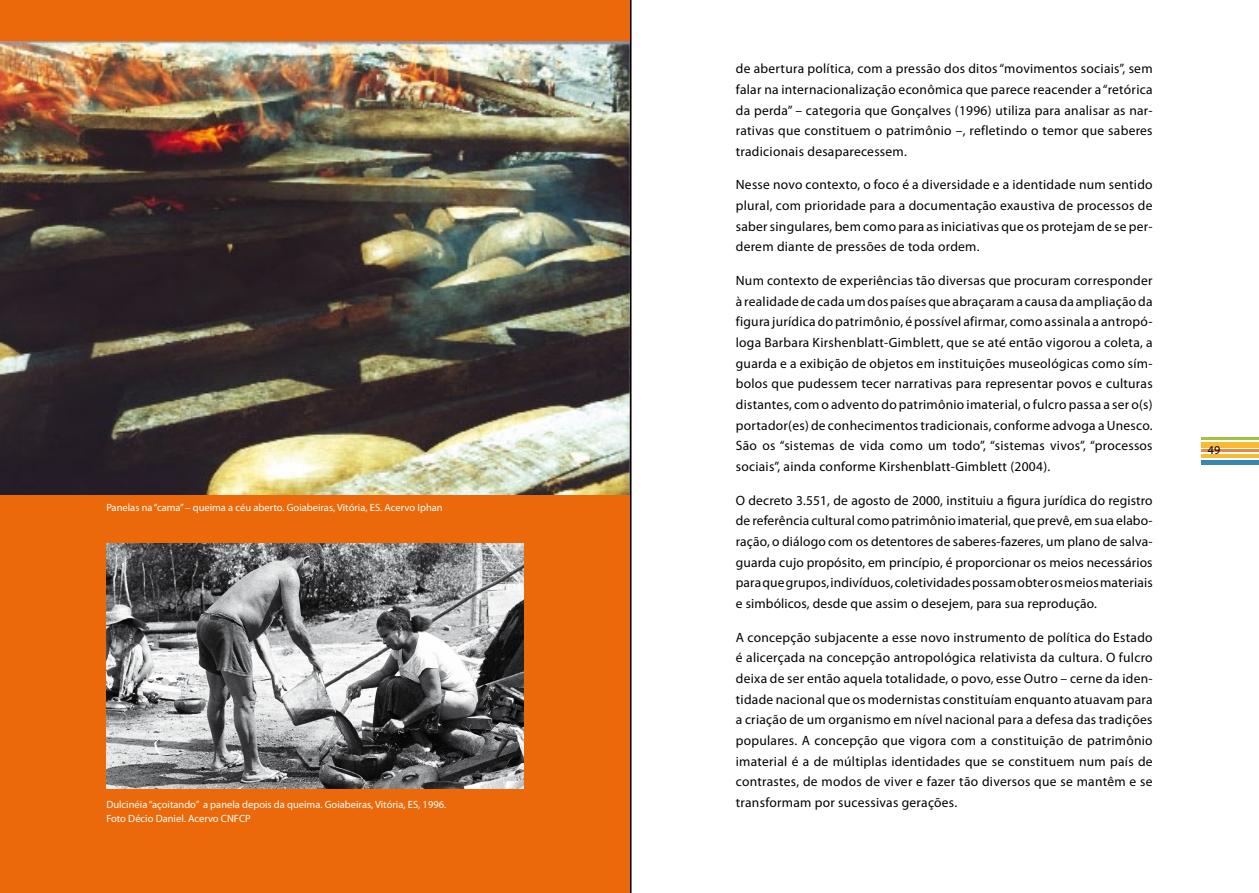
<style>
.page{position:relative;width:1259px;height:893px;background:#fff}
.page>*{position:absolute;margin:0;border:0;box-sizing:border-box;transform-origin:0 0}
.t1{font:13.5px/20.7px "Myriad Pro";letter-spacing:.02em;color:#000;text-align:justify}
.t2{font:12px "Myriad Pro";color:#000}
.t3{font:10.5px/13.5px "Myriad Pro";color:#fff}
</style>
<div class="page">
<div style="left:1201px;top:460px;width:58px;height:5px;background:#3887af"></div>
<hr style="left:1201px;top:449px;width:58px;height:3px;background:#eb690b">
<div style="left:1201px;top:442px;width:58px;height:6px;background:#f8b933"></div>
<hr style="left:1201px;top:437px;width:58px;height:2px;background:#8cb110">
<hr style="left:1201px;top:454px;width:58px;height:4px;background:#f8b933">
<div style="left:0;top:0;width:631px;height:893px;background:#eb690b"></div>
<img style="left:106px;top:544px;width:417px;height:244px">
<img style="left:0;top:41px;width:629px;height:453px">
<p class="t3" style="left:106px;top:501px;width:338px">Panelas na “cama” – queima a céu aberto. Goiabeiras, Vitória, ES. Acervo I phan</p>
<p class="t3" style="left:106px;top:798px;width:341px">Dulcinéia “açoitando” a panela depois da queima. Goiabeiras, Vitória, ES, 1996.<br>Foto Décio Daniel. Acervo CNFCP</p>
<p class="t1" style="left:736px;top:58px;width:418px">de abertura política, com a pressão dos ditos “movimentos sociais”, sem falar na internacionalização econômica que parece reacender a “retórica da perda” – categoria que Gonçalves (1996) utiliza para analisar as nar&shy;rativas que constituem o patrimônio –, refletindo o temor que saberes tradicionais desaparecessem.</p>
<p class="t1" style="left:736px;top:174px;width:418px">Nesse novo contexto, o foco é a diversidade e a identidade num sentido plural, com prioridade para a documentação exaustiva de processos de saber singulares, bem como para as iniciativas que os protejam de se per&shy;derem diante de pressões de toda ordem.</p>
<p class="t1" style="left:736px;top:270px;width:418px">Num contexto de experiências tão diversas que procuram corresponder à realidade de cada um dos países que abraçaram a causa da ampliação da figura jurídica do patrimônio, é possível afirmar, como assinala a antropó&shy;loga Barbara Kirshenblatt-Gimblett, que se até então vigorou a coleta, a guarda e a exibição de objetos em instituições museológicas como sím&shy;bolos que pudessem tecer narrativas para representar povos e culturas distantes, com o advento do patrimônio imaterial, o fulcro passa a ser o(s) portador(es) de conhecimentos tradicionais, conforme advoga a Unesco.<br>São os “sistemas de vida como um todo”, “sistemas vivos”, “processos sociais”, ainda conforme Kirshenblatt-Gimblett (2004).</p>
<p class="t1" style="left:736px;top:490px;width:418px">O decreto 3.551, de agosto de 2000, instituiu a figura jurídica do registro de referência cultural como patrimônio imaterial, que prevê, em sua elabo&shy;ração, o diálogo com os detentores de saberes-fazeres, um plano de salva&shy;guarda cujo propósito, em princípio, é proporcionar os meios necessários para que grupos, indivíduos, coletividades possam obter os meios materiais e simbólicos, desde que assim o desejem, para sua reprodução.</p>
<p class="t1" style="left:736px;top:626px;width:418px">A concepção subjacente a esse novo instrumento de política do Estado é alicerçada na concepção antropológica relativista da cultura. O fulcro deixa de ser então aquela totalidade, o povo, esse Outro – cerne da iden&shy;tidade nacional que os modernistas constituíam enquanto atuavam para a criação de um organismo em nível nacional para a defesa das tradições populares. A concepção que vigora com a constituição de patrimônio imaterial é a de múltiplas identidades que se constituem num país de contrastes, de modos de viver e fazer tão diversos que se mantêm e se transformam por sucessivas gerações.</p>
<p class="t2" style="left:1208px;top:442px;width:14px">49</p>
</div>
